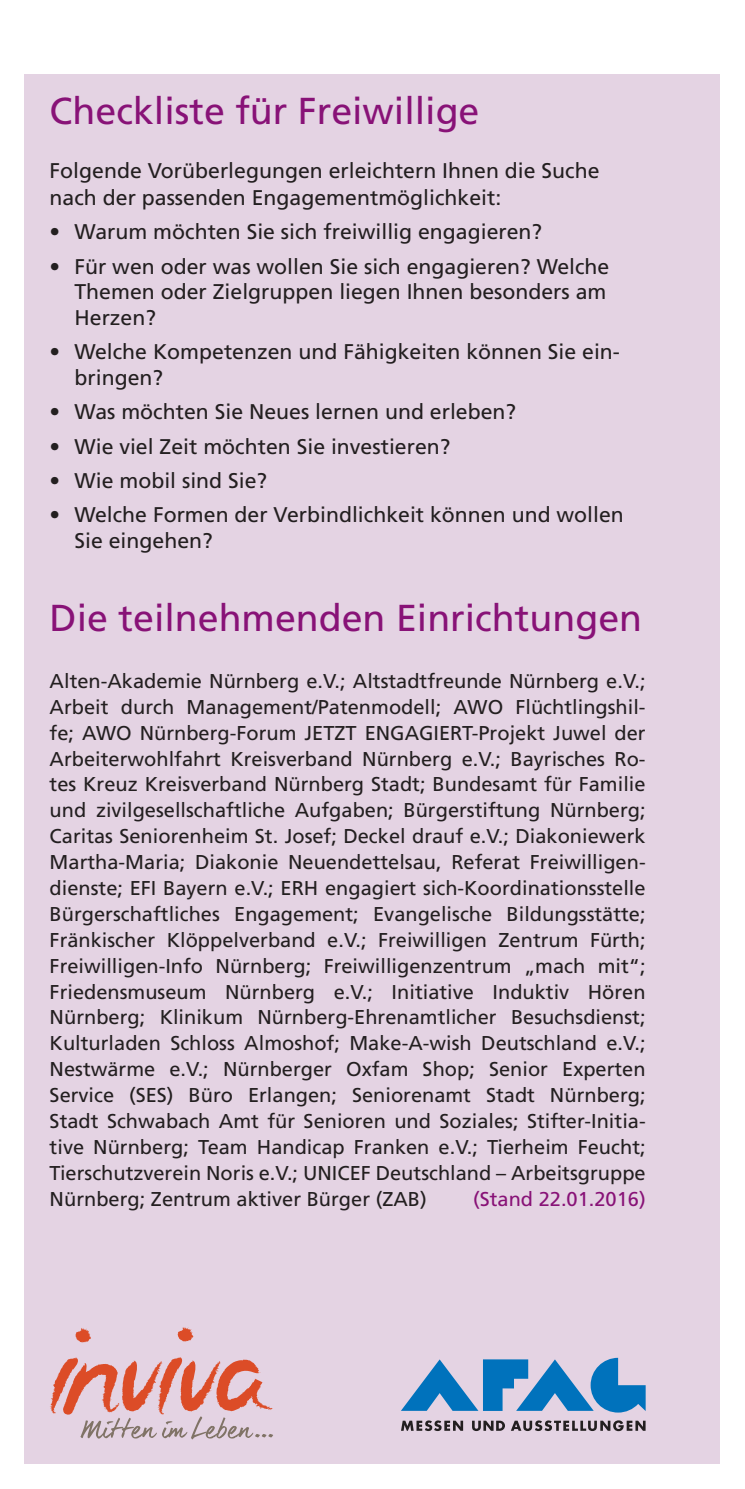
<style>
.page{position:relative;width:745px;height:1489px;background:#fff}
.page>*{position:absolute;margin:0;border:0;box-sizing:border-box;transform-origin:0 0}
.t1{font:37.5px "Frutiger";color:#881277}
.t2{font:21.25px/25.5px "Frutiger";color:#231f20}
.t3{font:20px/26px "Frutiger";color:#231f20;text-align:justify}
.t4{font:20px "Frutiger";color:#881277}
</style>
<div class="page">
<div style="left:25px;top:74px;width:694px;height:1389px;background:#e4d3e3"></div>
<svg style="left:177px;top:1327px;width:17px;height:14px"></svg>
<svg style="left:75px;top:1328px;width:16px;height:14px"></svg>
<svg style="left:50px;top:1357px;width:223px;height:82px"></svg>
<svg style="left:401px;top:1420px;width:62px;height:10px"></svg>
<svg style="left:472px;top:1420px;width:32px;height:10px"></svg>
<svg style="left:511px;top:1420px;width:134px;height:10px"></svg>
<svg style="left:401px;top:1357px;width:244px;height:55px"></svg>
<h1 class="t1" style="left:50px;top:88px;width:431px">Checkliste für Freiwillige</h1>
<p class="t2" style="left:50px;top:156px;width:551px;line-height:27.5px">Folgende Vorüberlegungen erleichtern Ihnen die Suche nach der passenden Engagementmöglichkeit:</p>
<p class="t2" style="left:50px;top:219px;width:494px">• Warum möchten Sie sich freiwillig engagieren?</p>
<p class="t2" style="left:74px;top:253px;width:536px;text-indent:-25px">• Für wen oder was wollen Sie sich engagieren? Welche<br>Themen oder Zielgruppen liegen Ihnen besonders am<br>Herzen?</p>
<p class="t2" style="left:74px;top:339px;width:546px;text-indent:-25px">• Welche Kompetenzen und Fähigkeiten können Sie ein&shy;bringen?</p>
<p class="t2" style="left:50px;top:399px;width:468px">• Was möchten Sie Neues lernen und erleben?</p>
<p class="t2" style="left:50px;top:433px;width:402px">• Wie viel Zeit möchten Sie investieren?</p>
<p class="t2" style="left:50px;top:467px;width:219px">• Wie mobil sind Sie?</p>
<p class="t2" style="left:74px;top:502px;width:550px;text-indent:-25px">• Welche Formen der Verbindlichkeit können und wollen<br>Sie eingehen?</p>
<h1 class="t1" style="left:50px;top:596px;width:593px">Die teilnehmenden Einrichtungen</h1>
<p class="t3" style="left:50px;top:667px;width:597px">Alten-Akademie Nürnberg e.V.; Altstadtfreunde Nürnberg e.V.; Arbeit durch Management/Patenmodell; AWO Flüchtlingshil&shy;fe; AWO Nürnberg-Forum JETZT ENGAGIERT-Projekt Juwel der Arbeiterwohlfahrt Kreisverband Nürnberg e.V.; Bayrisches Ro&shy;tes Kreuz Kreisverband Nürnberg Stadt; Bundesamt für Familie und zivilgesellschaftliche Aufgaben; Bürgerstiftung Nürnberg; Caritas Seniorenheim St. Josef; Deckel drauf e.V.; Diakoniewerk Martha-Maria; Diakonie Neuendettelsau, Referat Freiwilligen&shy;dienste; EFI Bayern e.V.; ERH engagiert sich-Koordinationsstelle Bürgerschaftliches Engagement; Evangelische Bildungsstätte; Fränkischer Klöppelverband e.V.; Freiwilligen Zentrum Fürth; Freiwilligen-Info Nürnberg; Freiwilligenzentrum „mach mit“; Friedensmuseum Nürnberg e.V.; Initiative Induktiv Hören Nürnberg; Klinikum Nürnberg-Ehrenamtlicher Besuchsdienst; Kulturladen Schloss Almoshof; Make-A-wish Deutschland e.V.; Nestwärme e.V.; Nürnberger Oxfam Shop; Senior Experten Service (SES) Büro Erlangen; Seniorenamt Stadt Nürnberg; Stadt Schwabach Amt für Senioren und Soziales; Stifter-Initia&shy;tive Nürnberg; Team Handicap Franken e.V.; Tierheim Feucht; Tierschutzverein Noris e.V.; UNICEF Deutschland – Arbeitsgruppe Nürnberg; Zentrum aktiver Bürger (ZAB)</p>
<p class="t4" style="left:473px;top:1186px;width:174px">(Stand 22.01.2016)</p>
</div>
